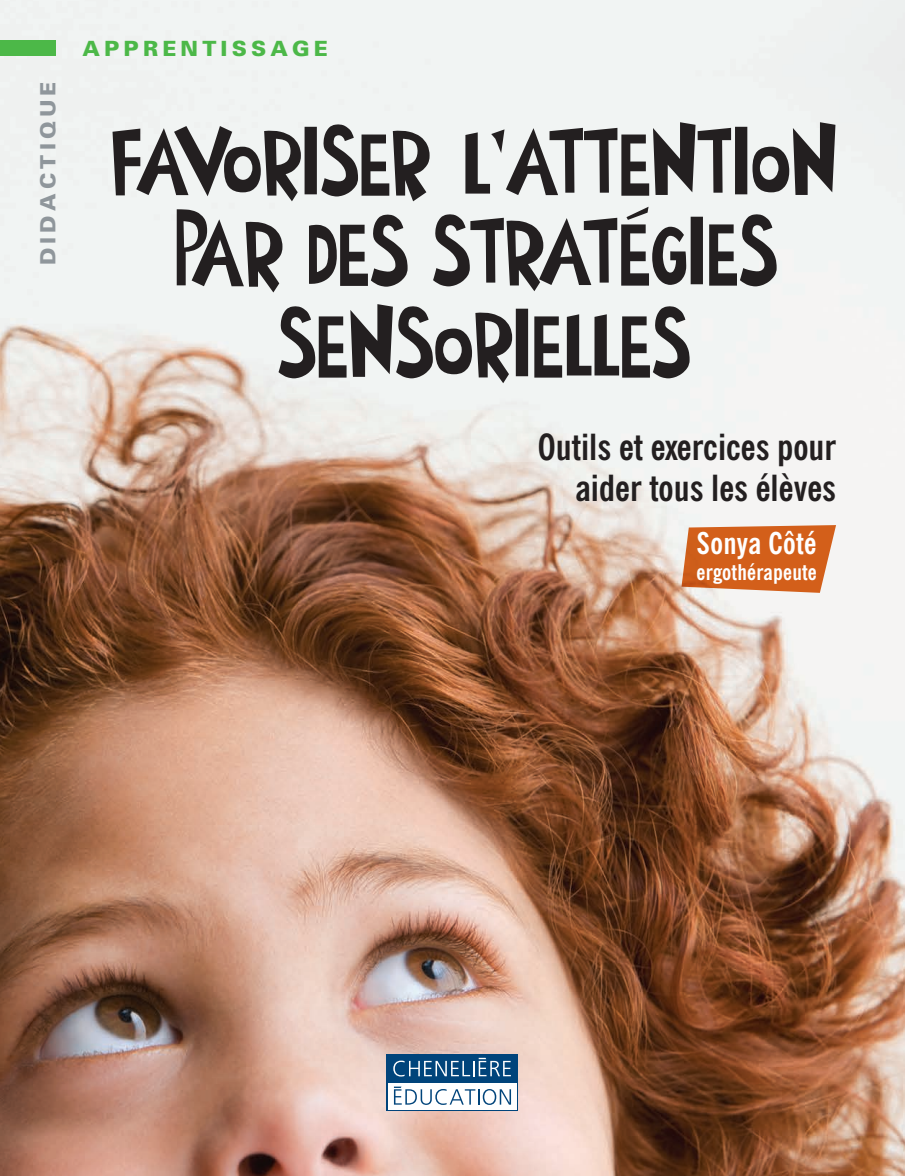
<style>
.page{position:relative;width:905px;height:1176px;background:#fff}
.page>*{position:absolute;margin:0;border:0;box-sizing:border-box;transform-origin:0 0}
.t1{font:700 condensed 36px/40.5px "News Gothic BT";color:#231f20;text-align:right}
.t2{font:700 condensed 30px "News Gothic BT";letter-spacing:.01em;color:#fff}
.t3{font:700 condensed 21.75px "News Gothic BT";letter-spacing:.01em;color:#fff}
.t4{font:900 21px "Univers";letter-spacing:.2em;color:#4cb848}
.t5{font:900 21px "Univers";letter-spacing:.2em;color:#8f969b}
</style>
<div class="page">
<img style="left:0;top:0;width:904px;height:1176px">
<div style="left:0;top:40px;width:56px;height:16px;background:#4cb848"></div>
<svg style="left:386px;top:1054px;width:131px;height:57px"></svg>
<svg style="left:278px;top:214px;width:498px;height:169px;fill:#f1f4f3"></svg>
<svg style="left:112px;top:122px;width:723px;height:79px;fill:#f1f4f3"></svg>
<svg style="left:491px;top:129px;width:13px;height:24px"></svg>
<svg style="left:626px;top:207px;width:22px;height:13px"></svg>
<svg style="left:158px;top:148px;width:11px;height:18px"></svg>
<svg style="left:560px;top:239px;width:12px;height:18px"></svg>
<svg style="left:527px;top:148px;width:12px;height:18px"></svg>
<div style="left:234px;top:156px;width:18px;height:24px;background:#eff2f1;border-radius:50%"></div>
<div style="left:759px;top:156px;width:19px;height:24px;background:#eff2f1;border-radius:50%"></div>
<div style="left:443px;top:338px;width:18px;height:24px;background:#eff2f1;border-radius:50%"></div>
<svg style="left:309px;top:214px;width:98px;height:73px"></svg>
<svg style="left:276px;top:139px;width:16px;height:26px"></svg>
<svg style="left:403px;top:139px;width:16px;height:26px"></svg>
<svg style="left:515px;top:230px;width:16px;height:27px"></svg>
<svg style="left:485px;top:321px;width:16px;height:26px"></svg>
<svg style="left:177px;top:209px;width:105px;height:83px"></svg>
<svg style="left:681px;top:525px;width:154px;height:68px;background:#d67236"></svg>
<p class="t5" style="left:35px;top:265px;width:185px;rotate:-90deg">DIDACTIQUE</p>
<p class="t4" style="left:82px;top:35px;width:247px">APPRENTISSAGE</p>
<p class="t1" style="left:537px;top:426px;width:299px">Outils et exercices pour aider tous les élèves</p>
<p class="t2" style="left:696px;top:525px;width:121px">Sonya Côté</p>
<p class="t3" style="left:696px;top:559px;width:122px">ergothérapeute</p>
</div>
